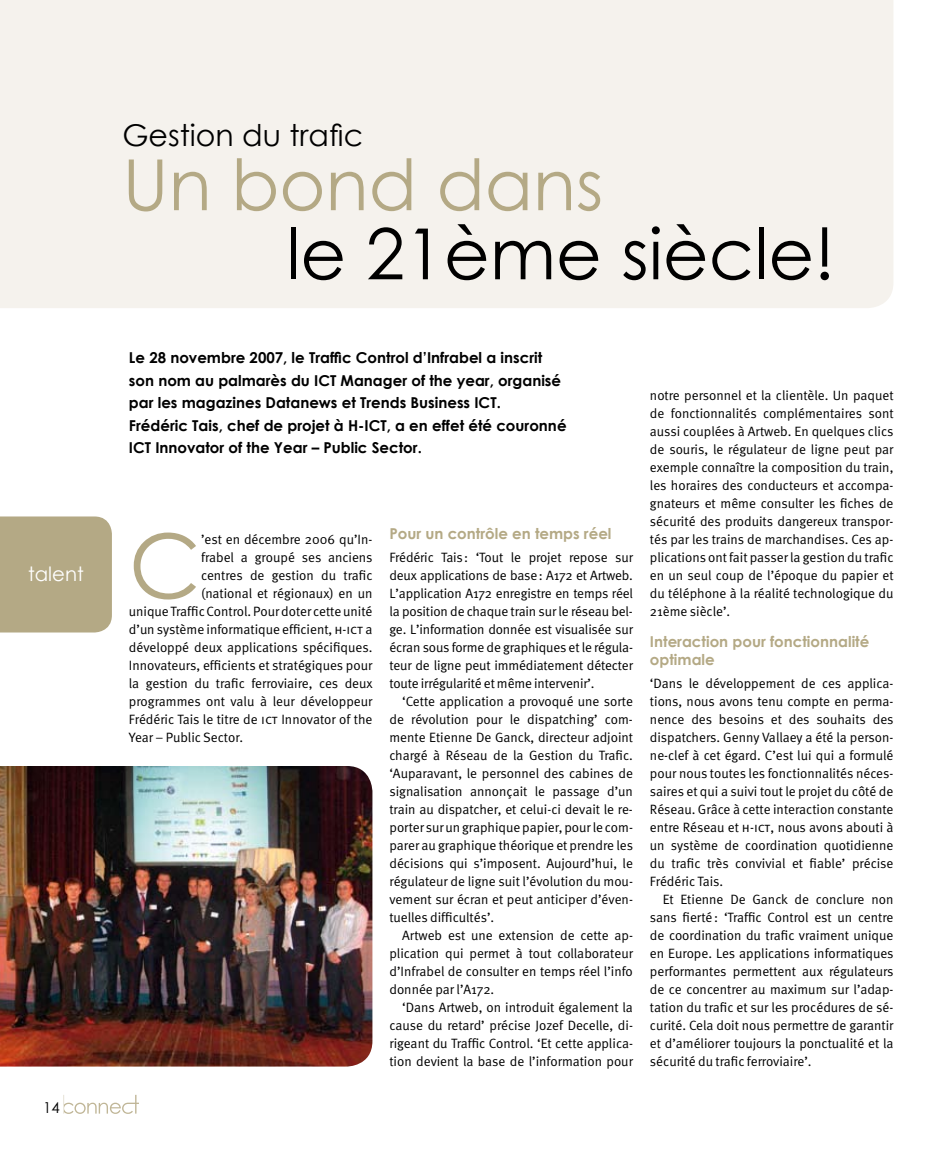
<style>
.page{position:relative;width:936px;height:1149px;background:#fff}
.page>*{position:absolute;margin:0;border:0;box-sizing:border-box;transform-origin:0 0}
.t1{font:88.65px "Century Gothic";color:#b4a985}
.t2{font:70.5px "Century Gothic";color:#000}
.t3{font:70.5px "Century Gothic";color:#b4a985}
.t4{font:30px "Century Gothic";color:#000}
.t5{font:19.8px "Century Gothic";color:#fff}
.t6{font:700 15px/22.5px "Century Gothic";color:#000}
.t7{font:700 15px/18px "Century Gothic";color:#b4a985}
.t8{font:15px "Century Gothic";color:#000}
.t9{font:13.5px/18px "Meta Normal";color:#000;text-align:justify}
.s1{font-family:"Meta Normal LF Caps"}
</style>
<div class="page">
<div style="left:0;top:0;width:893px;height:308px;background:#f5f2ed"></div>
<img style="left:0;top:766px;width:372px;height:300px">
<svg style="left:64px;top:1094px;width:75px;height:19px"></svg>
<div style="left:0;top:516px;width:112px;height:116px;background:#b4a985"></div>
<h3 class="t5" style="left:28px;top:561px;width:57px">talent</h3>
<p class="t8" style="left:43px;top:1098px;width:18px">14</p>
<h3 class="t4" style="left:122px;top:116px;width:242px">Gestion du trafic</h3>
<h2 class="t3" style="left:122px;top:142px;width:482px">Un bond dans</h2>
<h2 class="t2" style="left:286px;top:211px;width:550px">le 21ème siècle!</h2>
<p class="t6" style="left:129px;top:346px;width:439px">Le 28 novembre 2007, le Traffic Control d’Infrabel a inscrit son nom au palmarès du ICT Manager of the year, organisé par les magazines Datanews et Trends Business ICT.<br>Frédéric Tais, chef de projet à H-ICT, a en effet été couronné ICT Innovator of the Year – Public Sector.</p>
<h1 class="t1" style="left:129px;top:511px;width:74px">C</h1>
<p class="t9" style="left:201px;top:530px;width:173px">’est en décembre 2006 qu’I n-</p>
<p class="t9" style="left:201px;top:548px;width:173px">frabel a groupé ses anciens</p>
<p class="t9" style="left:201px;top:566px;width:173px">centres de gestion du trafic</p>
<p class="t9" style="left:201px;top:584px;width:173px">(national et régionaux) en un</p>
<p class="t9" style="left:129px;top:602px;width:245px">unique Traffic Control. Pour doter cette unité</p>
<p class="t9" style="left:129px;top:620px;width:245px">d’un système informatique efficient, <span class="s1">h-ict</span> a</p>
<p class="t9" style="left:129px;top:638px;width:245px">développé deux applications spécifiques.</p>
<p class="t9" style="left:129px;top:656px;width:245px">I nnovateurs, efficients et stratégiques pour</p>
<p class="t9" style="left:129px;top:674px;width:245px">la gestion du trafic ferroviaire, ces deux</p>
<p class="t9" style="left:129px;top:692px;width:245px">programmes ont valu à leur développeur</p>
<p class="t9" style="left:129px;top:710px;width:245px">Frédéric Tais le titre de <span class="s1">ict</span> I nnovator of the</p>
<p class="t9" style="left:129px;top:728px;width:116px">Year – Public Sector.</p>
<p class="t7" style="left:389px;top:524px;width:224px">Pour un contrôle en temps réel</p>
<p class="t9" style="left:389px;top:548px;width:245px">Frédéric Tais: ‘Tout le projet repose sur deux applications de base: A172 et Artweb.<br>L’application A172 enregistre en temps réel la position de chaque train sur le réseau bel&shy;ge. L’information donnée est visualisée sur écran sous forme de graphiques et le régula&shy;teur de ligne peut immédiatement détecter toute irrégularité et même intervenir’.</p>
<p class="t9" style="left:389px;top:692px;width:245px;text-indent:13px">‘Cette application a provoqué une sorte de révolution pour le dispatching’ com&shy;mente Etienne De Ganck, directeur adjoint chargé à Réseau de la Gestion du Trafic. ‘Auparavant, le personnel des cabines de signalisation annonçait le passage d’un train au dispatcher, et celui-ci devait le re&shy;porter sur un graphique papier, pour le com&shy;parer au graphique théorique et prendre les décisions qui s’imposent. Aujourd’hui, le régulateur de ligne suit l’évolution du mou&shy;vement sur écran et peut anticiper d’éven&shy;tuelles difficultés’.</p>
<p class="t9" style="left:389px;top:925px;width:245px;text-indent:13px">Artweb est une extension de cette ap&shy;plication qui permet à tout collaborateur d’I nfrabel de consulter en temps réel l’info donnée par l’A172.</p>
<p class="t9" style="left:389px;top:997px;width:245px;text-indent:13px">‘Dans Artweb, on introduit également la cause du retard’ précise Jozef Decelle, di&shy;rigeant du Traffic Control. ‘Et cette applica&shy;tion devient la base de l’information pour</p>
<p class="t9" style="left:650px;top:385px;width:245px">notre personnel et la clientèle. Un paquet de fonctionnalités complémentaires sont aussi couplées à Artweb. En quelques clics de souris, le régulateur de ligne peut par exemple connaître la composition du train, les horaires des conducteurs et accompa&shy;gnateurs et même consulter les fiches de sécurité des produits dangereux transpor&shy;tés par les trains de marchandises. Ces ap&shy;plications ont fait passer la gestion du trafic en un seul coup de l’époque du papier et du téléphone à la réalité technologique du 21ème siècle’.</p>
<p class="t7" style="left:650px;top:632px;width:221px">Interaction pour fonctionnalité optimale</p>
<p class="t9" style="left:650px;top:674px;width:245px">‘Dans le développement de ces applica&shy;tions, nous avons tenu compte en perma&shy;nence des besoins et des souhaits des dispatchers. Genny Vallaey a été la person&shy;ne-clef à cet égard. C’est lui qui a formulé pour nous toutes les fonctionnalités néces&shy;saires et qui a suivi tout le projet du côté de Réseau. Grâce à cette interaction constante entre Réseau et <span class="s1">h-ict</span>, nous avons abouti à un système de coordination quotidienne du trafic très convivial et fiable’ précise Frédéric Tais.</p>
<p class="t9" style="left:650px;top:890px;width:245px;text-indent:13px">Et Etienne De Ganck de conclure non sans fierté: ‘Traffic Control est un centre de coordination du trafic vraiment unique en Europe. Les applications informatiques performantes permettent aux régulateurs de ce concentrer au maximum sur l’adap&shy;tation du trafic et sur les procédures de sé&shy;curité. Cela doit nous permettre de garantir et d’améliorer toujours la ponctualité et la sécurité du trafic ferroviaire’.</p>
</div>
